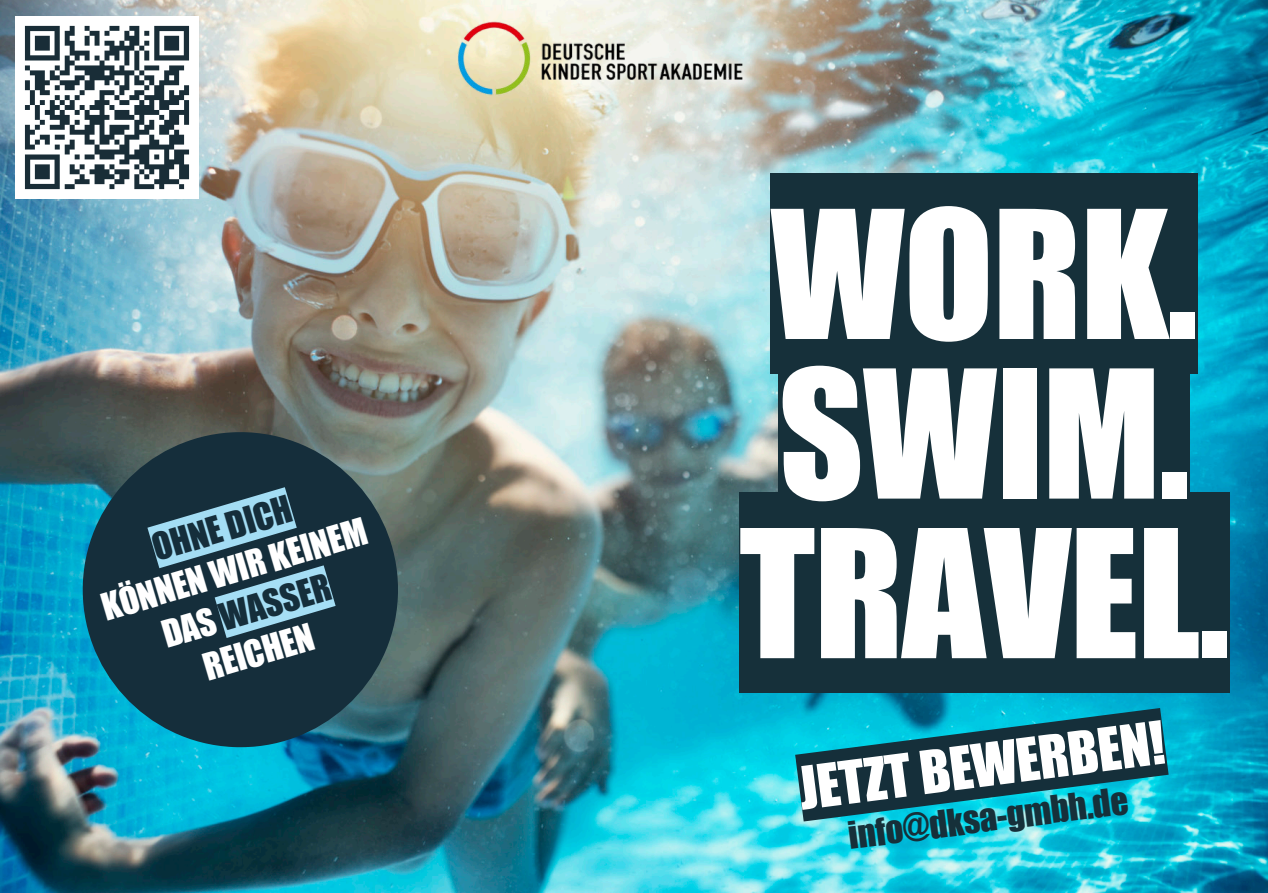
<style>
.page{position:relative;width:1268px;height:893px;background:#fff}
.page>*{position:absolute;margin:0;border:0;box-sizing:border-box;transform-origin:0 0}
.t1{font:164.7px/159.6px "Impact";letter-spacing:-.005em;color:#fff}
.t2{font:55.2px "Impact";color:#fff}
.t3{font:34.8px "Impact";color:#16303a}
.t4{font:34.5px/42.9px "Impact";color:#fff;text-align:center}
.t5{font:34.5px "Impact";color:#152e3b}
.s1{color:#152e3b}
</style>
<div class="page">
<img style="left:0;top:0;width:1267px;height:893px">
<div style="left:770px;top:173px;width:427px;height:201px;background:#16303a"></div>
<div style="left:778px;top:332px;width:411px;height:201px;background:#16303a"></div>
<div style="left:739px;top:492px;width:489px;height:201px;background:#16303a"></div>
<img style="left:457px;top:21px;width:284px;height:74px">
<svg style="left:79px;top:428px;width:323px;height:323px;background:#214a57"></svg>
<svg style="left:147px;top:487px;width:188px;height:151px;background:#4b7181"></svg>
<svg style="left:795px;top:708px;width:373px;height:113px;background:#126e7e"></svg>
<img style="left:16px;top:17px;width:182px;height:182px">
<p class="t5" style="left:150px;top:534px;width:145px;rotate:-16deg">OHNE DICH</p>
<p class="t4" style="left:97px;top:588px;width:276px;rotate:-16deg">KÖNNEN WIR KEINEM<br>DAS <span class="s1">WASSER<br></span>REICHEN</p>
<h1 class="t1" style="left:739px;top:203px;width:491px">WORK.<br>SWIM.<br>TRAVEL.</h1>
<h2 class="t2" style="left:796px;top:766px;width:369px;rotate:-7deg">JETZT BEWERBEN!</h2>
<p class="t3" style="left:846px;top:821px;width:283px;rotate:-7deg">info@dksa-gmbh.de</p>
</div>
